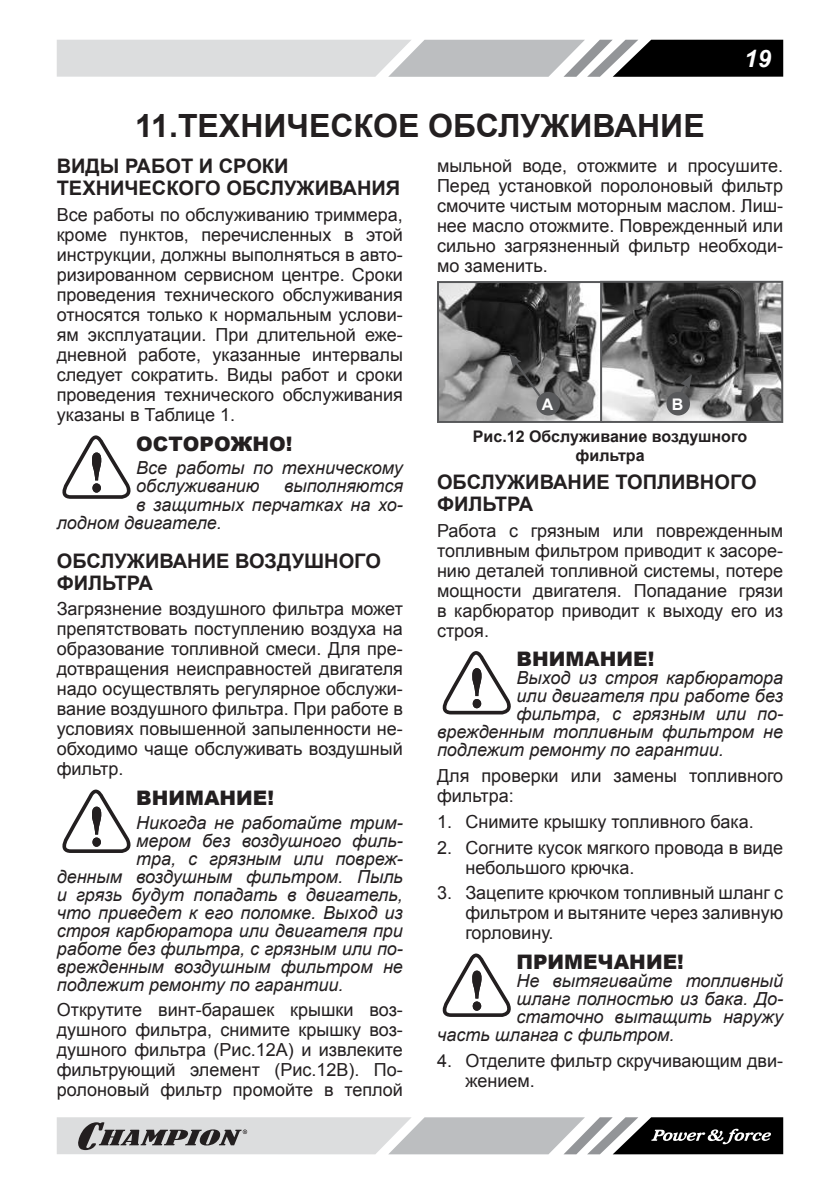
<style>
.page{position:relative;width:840px;height:1191px;background:#fff}
.page>*{position:absolute;margin:0;border:0;box-sizing:border-box;transform-origin:0 0}
.t1{font:700 32px "Arial";color:#231f20}
.t2{font:italic 700 24px "Arial";color:#fff}
.t3{font:700 20px/22px "Arial";color:#231f20}
.t4{font:900 20px "Arial";color:#231f20}
.t5{font:18px/20px "Arial";color:#231f20;text-align:justify}
.t6{font:italic 18px/18px "Arial";color:#231f20}
.t7{font:700 16px/19.2px "Arial";color:#231f20;text-align:center}
.t8{font:700 16px "Arial";color:#fff}
</style>
<div class="page">
<svg style="left:57px;top:40px;width:725px;height:37px;background:#a7a8a9"></svg>
<svg style="left:57px;top:1117px;width:725px;height:37px;background:#a1a2a3"></svg>
<svg style="left:62px;top:435px;width:69px;height:64px"></svg>
<svg style="left:62px;top:789px;width:69px;height:64px"></svg>
<img style="left:440px;top:284px;width:157px;height:136px">
<div style="left:437px;top:281px;width:166px;height:142px;border:2px solid #58595b"></div>
<img style="left:602px;top:284px;width:177px;height:136px">
<div style="left:599px;top:281px;width:183px;height:142px;border:2px solid #58595b"></div>
<div style="left:666px;top:392px;width:23px;height:23px;background:#58595b;border-radius:50%"></div>
<div style="left:536px;top:392px;width:23px;height:23px;background:#58595b;border-radius:50%"></div>
<svg style="left:509px;top:353px;width:33px;height:46px;background:#646464"></svg>
<svg style="left:677px;top:374px;width:14px;height:23px"></svg>
<svg style="left:442px;top:651px;width:69px;height:63px"></svg>
<svg style="left:442px;top:953px;width:69px;height:64px"></svg>
<h2 class="t2" style="left:743px;top:44px;width:28px">19</h2>
<h1 class="t1" style="left:135px;top:104px;width:570px">11.ТЕХНИЧЕСКОЕ ОБСЛУЖИВАНИЕ</h1>
<p class="t3" style="left:57px;top:156px;width:345px">ВИДЫ РАБОТ И СРОКИ<br>ТЕХНИЧЕСКОГО ОБСЛУЖИВАНИЯ</p>
<p class="t5" style="left:57px;top:205px;width:347px">Все работы по обслуживанию триммера, кроме пунктов, перечисленных в этой инструкции, должны выполняться в авто&shy;ризированном сервисном центре. Сроки проведения технического обслуживания относятся только к нормальным услови&shy;ям эксплуатации. При длительной еже&shy;дневной работе, указанные интервалы следует сократить. Виды работ и сроки проведения технического обслуживания указаны в Таблице 1.</p>
<p class="t4" style="left:136px;top:429px;width:158px">ОСТОРОЖНО!</p>
<p class="t6" style="left:136px;top:459px;width:268px">Все работы по техническому обслуживанию</p>
<p class="t5" style="left:437px;top:156px;width:347px">мыльной воде, отожмите и просушите.<br>Перед установкой поролоновый фильтр смочите чистым моторным маслом. Лиш&shy;нее масло отожмите. Поврежденный или сильно загрязненный фильтр необходи&shy;мо заменить.</p>
<p class="t8" style="left:541px;top:393px;width:13px">А</p>
<p class="t8" style="left:671px;top:393px;width:13px">В</p>
<p class="t7" style="left:472px;top:427px;width:276px">Рис.12 Обслуживание воздушного фильтра</p>
<p class="t3" style="left:437px;top:471px;width:321px">ОБСЛУЖИВАНИЕ ТОПЛИВНОГО<br>ФИЛЬТРА</p>
<p class="t5" style="left:437px;top:520px;width:347px">Работа с грязным или поврежденным топливным фильтром приводит к засоре&shy;нию деталей топливной системы, потере мощности двигателя. Попадание грязи в карбюратор приводит к выходу его из строя.</p>
<p class="t4" style="left:516px;top:645px;width:139px">ВНИМАНИЕ!</p>
<p class="t6" style="left:516px;top:669px;width:268px">Выход из строя карбюратора</p>
<p class="t6" style="left:516px;top:687px;width:268px">или двигателя при работе без</p>
<p class="t6" style="left:516px;top:705px;width:268px">фильтра, с грязным или по-</p>
<p class="t6" style="left:437px;top:723px;width:347px">врежденным топливным фильтром не</p>
<p class="t6" style="left:437px;top:741px;width:288px">подлежит ремонту по гарантии.</p>
<p class="t5" style="left:437px;top:766px;width:347px">Для проверки или замены топливного фильтра:</p>
<p class="t5" style="left:437px;top:811px;width:318px">1. Снимите крышку топливного бака.</p>
<p class="t5" style="left:465px;top:837px;width:319px;text-indent:-28px">2. Согните кусок мягкого провода в виде небольшого крючка.</p>
<p class="t5" style="left:465px;top:883px;width:319px;text-indent:-28px">3. Зацепите крючком топливный шланг с фильтром и вытяните через заливную горловину.</p>
<p class="t4" style="left:516px;top:947px;width:169px">ПРИМЕЧАНИЕ!</p>
<p class="t6" style="left:516px;top:971px;width:268px">Не вытягивайте топливный</p>
<p class="t6" style="left:516px;top:989px;width:268px">шланг полностью из бака. До-</p>
<p class="t6" style="left:516px;top:1007px;width:268px">статочно вытащить наружу</p>
<p class="t6" style="left:437px;top:1025px;width:239px">часть шланга с фильтром.</p>
<p class="t5" style="left:465px;top:1050px;width:319px;text-indent:-28px">4. Отделите фильтр скручивающим дви&shy;жением.</p>
<p class="t6" style="left:284px;top:477px;width:120px">выполняются</p>
<p class="t6" style="left:136px;top:495px;width:268px">в защитных перчатках на хо-</p>
<p class="t6" style="left:57px;top:513px;width:166px">лодном двигателе.</p>
<p class="t3" style="left:57px;top:550px;width:325px">ОБСЛУЖИВАНИЕ ВОЗДУШНОГО<br>ФИЛЬТРА</p>
<p class="t5" style="left:57px;top:599px;width:347px">Загрязнение воздушного фильтра может препятствовать поступлению воздуха на образование топливной смеси. Для пре&shy;дотвращения неисправностей двигателя надо осуществлять регулярное обслужи&shy;вание воздушного фильтра. При работе в условиях повышенной запыленности не&shy;обходимо чаще обслуживать воздушный фильтр.</p>
<p class="t4" style="left:136px;top:783px;width:139px">ВНИМАНИЕ!</p>
<p class="t6" style="left:136px;top:813px;width:268px">Никогда не работайте трим-</p>
<p class="t6" style="left:136px;top:831px;width:268px">мером без воздушного филь-</p>
<p class="t6" style="left:136px;top:849px;width:268px">тра, с грязным или повреж-</p>
<p class="t6" style="left:57px;top:867px;width:347px">денным воздушным фильтром. Пыль</p>
<p class="t6" style="left:57px;top:885px;width:347px">и грязь будут попадать в двигатель,</p>
<p class="t6" style="left:57px;top:903px;width:347px">что приведет к его поломке. Выход из</p>
<p class="t6" style="left:57px;top:921px;width:347px">строя карбюратора или двигателя при</p>
<p class="t6" style="left:57px;top:939px;width:347px">работе без фильтра, с грязным или по-</p>
<p class="t6" style="left:57px;top:957px;width:347px">врежденным воздушным фильтром не</p>
<p class="t6" style="left:57px;top:975px;width:288px">подлежит ремонту по гарантии.</p>
<p class="t5" style="left:57px;top:1000px;width:347px">Открутите винт-барашек крышки воз&shy;душного фильтра, снимите крышку воз&shy;душного фильтра (Рис.12А) и извлеките фильтрующий элемент (Рис.12В). По&shy;ролоновый фильтр промойте в теплой</p>
</div>
